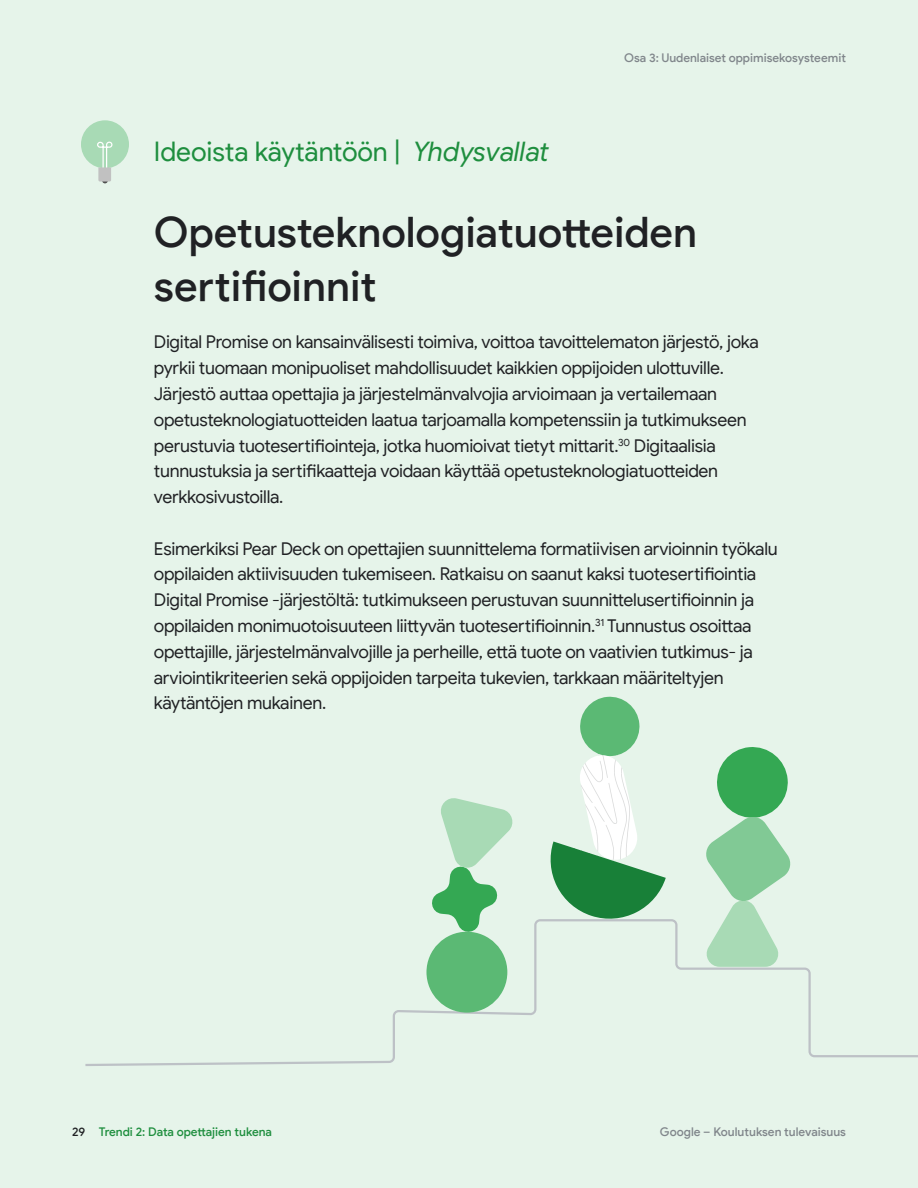
<style>
.page{position:relative;width:918px;height:1188px;background:#e6f4ea}
.page>*{position:absolute;margin:0;border:0;box-sizing:border-box;transform-origin:0 0}
.t1{font:500 42px/54px "Google Sans Display";color:#202124}
.t2{font:27px "Google Sans Display";letter-spacing:-.01em;color:#1e8e3e}
.t3{font:17.7px/25.8px "Google Sans";letter-spacing:-.015em;color:#202124}
.t4{font:500 12px "Google Sans Display";color:#80868b}
.t5{font:500 12px "Google Sans Display";color:#1e8e3e}
.t6{font:500 12px "Google Sans Display";color:#202124}
.s1{font-family:"Google Sans";font-style:italic}
</style>
<div class="page">
<svg style="left:85px;top:919px;width:833px;height:147px"></svg>
<div style="left:426px;top:932px;width:81px;height:81px;background:#5bb974;border-radius:50%"></div>
<svg style="left:428px;top:798px;width:88px;height:137px"></svg>
<svg style="left:703px;top:747px;width:89px;height:220px"></svg>
<svg style="left:549px;top:696px;width:117px;height:225px"></svg>
<div style="left:81px;top:120px;width:48px;height:48px;background:#a8dab5;border-radius:50%"></div>
<svg style="left:96px;top:141px;width:17px;height:42px"></svg>
<h2 class="t2" style="left:154px;top:135px;width:397px">Ideoista käytäntöön | <span class="s1">Yhdysvallat</span></h2>
<p class="t4" style="left:624px;top:50px;width:223px">Osa 3: Uudenlaiset oppimisekosysteemit</p>
<h1 class="t1" style="left:154px;top:205px;width:545px">Opetusteknologiatuotteiden sertifioinnit</h1>
<p class="t3" style="left:154px;top:329px;width:606px">Digital Promise on kansainvälisesti toimiva, voittoa tavoittelematon järjestö, joka pyrkii tuomaan monipuoliset mahdollisuudet kaikkien oppijoiden ulottuville.<br>Järjestö auttaa opettajia ja järjestelmänvalvojia arvioimaan ja vertailemaan opetusteknologiatuotteiden laatua tarjoamalla kompetenssiin ja tutkimukseen perustuvia tuotesertifiointeja, jotka huomioivat tietyt mittarit.<sup>30</sup> Digitaalisia tunnustuksia ja sertifikaatteja voidaan käyttää opetusteknologiatuotteiden verkkosivustoilla.</p>
<p class="t3" style="left:154px;top:535px;width:625px">Esimerkiksi Pear Deck on opettajien suunnittelema formatiivisen arvioinnin työkalu oppilaiden aktiivisuuden tukemiseen. Ratkaisu on saanut kaksi tuotesertifiointia Digital Promise ‑järjestöltä: tutkimukseen perustuvan suunnittelusertifioinnin ja oppilaiden monimuotoisuuteen liittyvän tuotesertifioinnin.<sup>31</sup> Tunnustus osoittaa opettajille, järjestelmänvalvojille ja perheille, että tuote on vaativien tutkimus‑ ja arviointikriteerien sekä oppijoiden tarpeita tukevien, tarkkaan määriteltyjen käytäntöjen mukainen.</p>
<p class="t6" style="left:72px;top:1124px;width:15px">29</p>
<p class="t5" style="left:99px;top:1124px;width:175px">Trendi 2: Data opettajien tukena</p>
<p class="t4" style="left:660px;top:1124px;width:188px">Google – Koulutuksen tulevaisuus</p>
</div>
